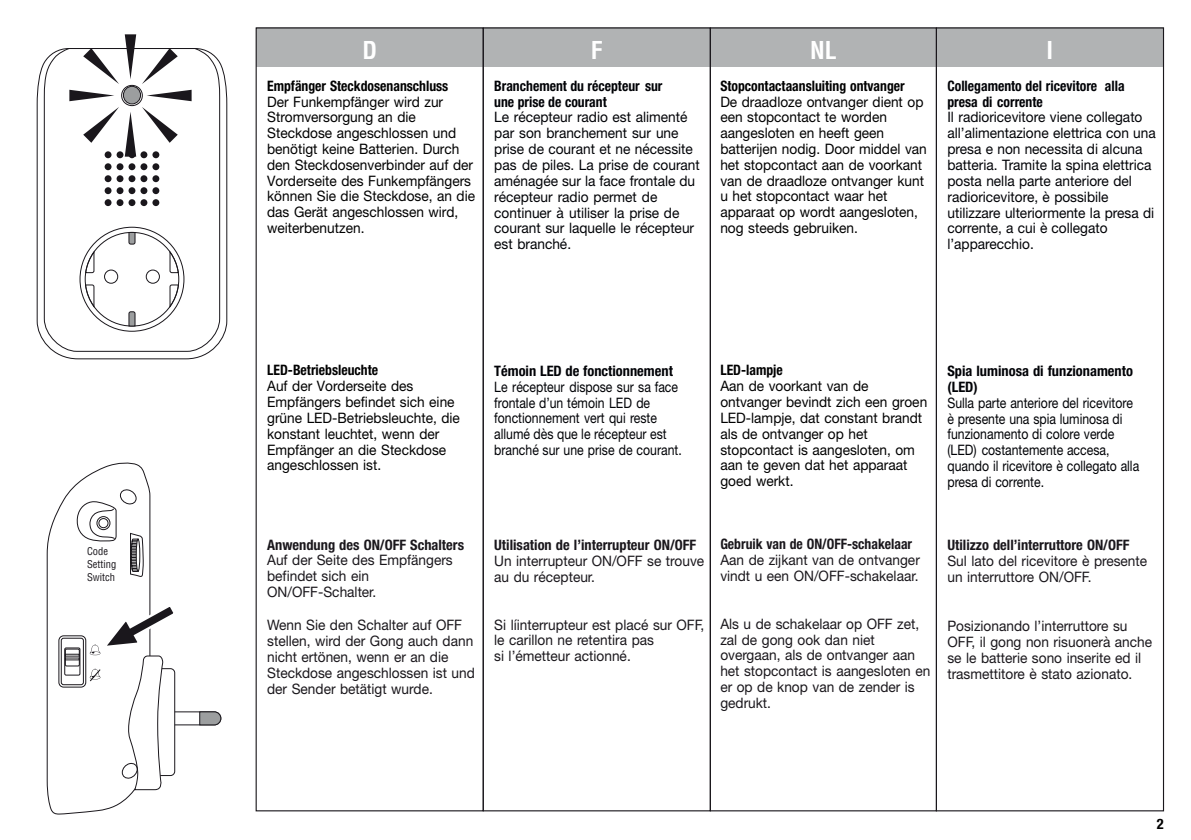
<style>
.page{position:relative;width:1191px;height:840px;background:#fff}
.page>*{position:absolute;margin:0;border:0;box-sizing:border-box;transform-origin:0 0}
.t1{font:700 condensed 24px "Helvetica";color:#fff}
.t2{font:14.4px/15.8px "Helvetica Neue";color:#000;scale:.95 1}
.t3{font:14.4px/15.8px "Helvetica Neue";color:#1a171c;scale:.95 1}
.t4{font:14.4px/15.8px "Helvetica Neue";color:#000206;scale:.95 1}
.t5{font:14.4px/15.8px "Helvetica Neue";color:#000206;scale:.85 1}
.t6{font:700 condensed 14.4px "Helvetica Neue";color:#1a171c}
.t7{font:700 condensed 14.4px "Helvetica Neue";color:#000;scale:.95 1}
.t8{font:700 condensed 14.4px/15.8px "Helvetica Neue";color:#000206;scale:.95 1}
.t9{font:700 condensed 14.4px/15.8px "Helvetica Neue";color:#000206}
.t10{font:700 condensed 14.4px "Helvetica Neue";color:#1a171c;scale:.95 1}
.t11{font:700 condensed 14.4px "Helvetica Neue";color:#000}
.t12{font:condensed 10.4px/12.6px "Helvetica";color:#1a171c}
</style>
<div class="page">
<div style="left:145px;top:711px;width:76px;height:13px;border:1px solid #1a171c;border-radius:7px"></div>
<svg style="left:199px;top:711px;width:23px;height:14px"></svg>
<div style="left:256px;top:28px;width:907px;height:39px;background:#b1b3b4"></div>
<div style="left:936px;top:27px;width:228px;height:784px;border:1px solid #1a171c"></div>
<svg style="left:125px;top:34px;width:11px;height:13px"></svg>
<svg style="left:36px;top:62px;width:192px;height:297px"></svg>
<svg style="left:43px;top:47px;width:177px;height:305px"></svg>
<div style="left:121px;top:85px;width:22px;height:21px;border:1px solid #1a171c;border-radius:50%"></div>
<div style="left:123px;top:86px;width:18px;height:18px;background:#9c9e9f;border-radius:50%"></div>
<div style="left:123px;top:86px;width:18px;height:18px;border:1px solid #1a171c;border-radius:50%"></div>
<div style="left:105px;top:151px;width:6px;height:7px;background:#1a171c;border-radius:50%"></div>
<div style="left:117px;top:151px;width:6px;height:7px;background:#1a171c;border-radius:50%"></div>
<div style="left:128px;top:151px;width:7px;height:7px;background:#1a171c;border-radius:50%"></div>
<div style="left:140px;top:151px;width:7px;height:7px;background:#1a171c;border-radius:50%"></div>
<div style="left:152px;top:151px;width:7px;height:7px;background:#1a171c;border-radius:50%"></div>
<div style="left:105px;top:163px;width:6px;height:7px;background:#1a171c;border-radius:50%"></div>
<div style="left:117px;top:163px;width:6px;height:7px;background:#1a171c;border-radius:50%"></div>
<div style="left:128px;top:163px;width:7px;height:7px;background:#1a171c;border-radius:50%"></div>
<div style="left:140px;top:163px;width:7px;height:7px;background:#1a171c;border-radius:50%"></div>
<div style="left:152px;top:163px;width:7px;height:7px;background:#1a171c;border-radius:50%"></div>
<div style="left:105px;top:175px;width:6px;height:7px;background:#1a171c;border-radius:50%"></div>
<div style="left:117px;top:175px;width:6px;height:7px;background:#1a171c;border-radius:50%"></div>
<div style="left:128px;top:175px;width:7px;height:7px;background:#1a171c;border-radius:50%"></div>
<div style="left:140px;top:175px;width:7px;height:7px;background:#1a171c;border-radius:50%"></div>
<div style="left:152px;top:175px;width:7px;height:7px;background:#1a171c;border-radius:50%"></div>
<div style="left:105px;top:187px;width:6px;height:7px;background:#1a171c;border-radius:50%"></div>
<div style="left:117px;top:187px;width:6px;height:7px;background:#1a171c;border-radius:50%"></div>
<div style="left:128px;top:187px;width:7px;height:7px;background:#1a171c;border-radius:50%"></div>
<div style="left:140px;top:187px;width:7px;height:7px;background:#1a171c;border-radius:50%"></div>
<div style="left:152px;top:187px;width:7px;height:7px;background:#1a171c;border-radius:50%"></div>
<div style="left:105px;top:199px;width:6px;height:7px;background:#1a171c;border-radius:50%"></div>
<div style="left:117px;top:199px;width:6px;height:7px;background:#1a171c;border-radius:50%"></div>
<div style="left:128px;top:199px;width:7px;height:7px;background:#1a171c;border-radius:50%"></div>
<div style="left:140px;top:199px;width:7px;height:7px;background:#1a171c;border-radius:50%"></div>
<div style="left:152px;top:199px;width:7px;height:7px;background:#1a171c;border-radius:50%"></div>
<div style="left:104px;top:269px;width:14px;height:14px;border:1px solid #1a171c;border-radius:50%"></div>
<div style="left:146px;top:269px;width:14px;height:14px;border:1px solid #1a171c;border-radius:50%"></div>
<svg style="left:128px;top:311px;width:8px;height:16px"></svg>
<svg style="left:128px;top:231px;width:8px;height:14px"></svg>
<svg style="left:169px;top:284px;width:10px;height:25px"></svg>
<svg style="left:85px;top:284px;width:10px;height:25px"></svg>
<svg style="left:85px;top:249px;width:10px;height:24px"></svg>
<svg style="left:169px;top:251px;width:10px;height:22px"></svg>
<svg style="left:46px;top:462px;width:132px;height:352px"></svg>
<p class="t12" style="left:87px;top:545px;width:31px">Code<br>Setting<br>Switch</p>
<h1 class="t1" style="left:362px;top:35px;width:16px">D</h1>
<h1 class="t1" style="left:591px;top:35px;width:13px">F</h1>
<h1 class="t1" style="left:810px;top:35px;width:28px">NL</h1>
<h1 class="t1" style="left:1046px;top:35px;width:8px">I</h1>
<p class="t7" style="left:267px;top:77px;width:192px">Empfänger Steckdosenanschluss</p>
<p class="t2" style="left:267px;top:93px;width:220px">Der Funkempfänger wird zur<br>Stromversorgung an die<br>Steckdose angeschlossen und benötigt keine Batterien. Durch den Steckdosenverbinder auf der<br>Vorderseite des Funkempfängers können Sie die Steckdose, an die das Gerät angeschlossen wird, weiterbenutzen.</p>
<p class="t8" style="left:494px;top:77px;width:179px">Branchement du récepteur sur une prise de courant</p>
<p class="t4" style="left:494px;top:109px;width:218px">Le récepteur radio est alimenté par son branchement sur une prise de courant et ne nécessite pas de piles. La prise de courant aménagée sur la face frontale du récepteur radio permet de continuer à utiliser la prise de courant sur laquelle le récepteur est branché.</p>
<p class="t8" style="left:947px;top:77px;width:188px">Collegamento del ricevitore alla presa di corrente</p>
<p class="t4" style="left:947px;top:109px;width:221px">Il radioricevitore viene collegato all’alimentazione elettrica con una presa e non necessita di alcuna batteria. Tramite la spina elettrica posta nella parte anteriore del radioricevitore, è possibile utilizzare ulteriormente la presa di corrente, a cui è collegato l’apparecchio.</p>
<p class="t7" style="left:720px;top:77px;width:196px">Stopcontactaansluiting ontvanger</p>
<p class="t2" style="left:720px;top:93px;width:219px">De draadloze ontvanger dient op een stopcontact te worden aangesloten en heeft geen batterijen nodig. Door middel van het stopcontact aan de voorkant van de draadloze ontvanger kunt u het stopcontact waar het apparaat op wordt aangesloten, nog steeds gebruiken.</p>
<p class="t7" style="left:267px;top:361px;width:118px">LED-Betriebsleuchte</p>
<p class="t2" style="left:267px;top:378px;width:204px">Auf der Vorderseite des<br>Empfängers befindet sich eine grüne LED-Betriebsleuchte, die konstant leuchtet, wenn der<br>Empfänger an die Steckdose angeschlossen ist.</p>
<p class="t6" style="left:267px;top:535px;width:198px">Anwendung des ON/OFF Schalters</p>
<p class="t3" style="left:267px;top:552px;width:197px">Auf der Seite des Empfängers befindet sich ein<br>ON/OFF-Schalter.</p>
<p class="t3" style="left:267px;top:616px;width:220px">Wenn Sie den Schalter auf OFF stellen, wird der Gong auch dann nicht ertönen, wenn er an die<br>Steckdose angeschlossen ist und der Sender betätigt wurde.</p>
<p class="t9" style="left:494px;top:362px;width:180px">Témoin LED de fonctionnement</p>
<p class="t5" style="left:494px;top:378px;width:222px">Le récepteur dispose sur sa face frontale d’un témoin LED de fonctionnement vert qui reste allumé dès que le récepteur est branché sur une prise de courant.</p>
<p class="t7" style="left:720px;top:361px;width:67px">LED-lampje</p>
<p class="t2" style="left:720px;top:378px;width:219px">Aan de voorkant van de ontvanger bevindt zich een groen<br>LED-lampje, dat constant brandt als de ontvanger op het stopcontact is aangesloten, om aan te geven dat het apparaat goed werkt.</p>
<p class="t9" style="left:947px;top:362px;width:187px">Spia luminosa di funzionamento (LED)</p>
<p class="t5" style="left:947px;top:394px;width:227px">Sulla parte anteriore del ricevitore è presente una spia luminosa di funzionamento di colore verde (LED) costantemente accesa, quando il ricevitore è collegato alla presa di corrente.</p>
<p class="t6" style="left:494px;top:536px;width:203px">Utilisation de l’interrupteur ON/OFF</p>
<p class="t3" style="left:494px;top:552px;width:222px">Un interrupteur ON/OFF se trouve au du récepteur.</p>
<p class="t3" style="left:494px;top:616px;width:223px">Si líinterrupteur est placé sur OFF, le carillon ne retentira pas<br>si l’émetteur actionné.</p>
<p class="t10" style="left:720px;top:535px;width:203px">Gebruik van de ON/OFF-schakelaar</p>
<p class="t3" style="left:720px;top:551px;width:211px">Aan de zijkant van de ontvanger vindt u een ON/OFF-schakelaar.</p>
<p class="t3" style="left:720px;top:615px;width:222px">Als u de schakelaar op OFF zet, zal de gong ook dan niet overgaan, als de ontvanger aan het stopcontact is aangesloten en er op de knop van de zender is gedrukt.</p>
<p class="t6" style="left:947px;top:536px;width:183px">Utilizzo dell’interruttore ON/OFF</p>
<p class="t3" style="left:947px;top:552px;width:212px">Sul lato del ricevitore è presente un interruttore ON/OFF.</p>
<p class="t3" style="left:947px;top:617px;width:217px">Posizionando l’interruttore su<br>OFF, il gong non risuonerà anche se le batterie sono inserite ed il trasmettitore è stato azionato.</p>
<p class="t11" style="left:1156px;top:814px;width:8px">2</p>
</div>
